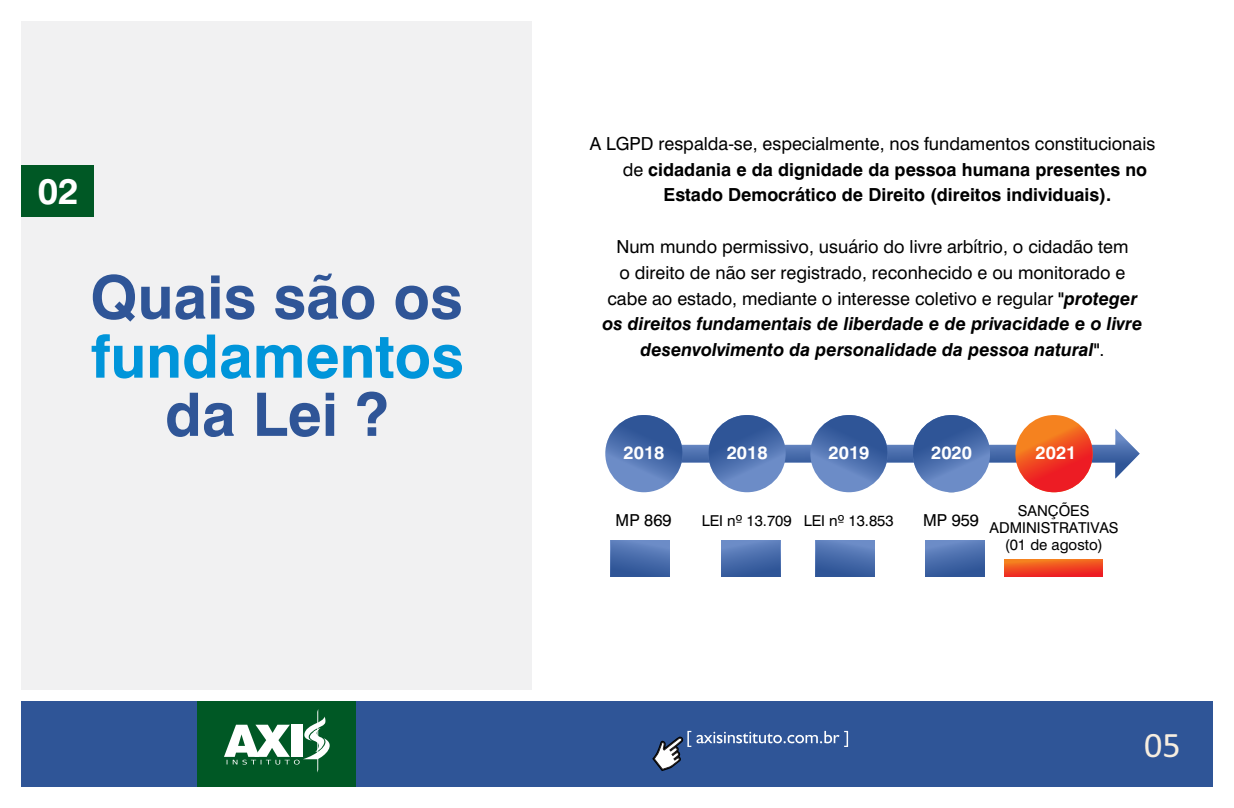
<style>
.page{position:relative;width:1234px;height:808px;background:#fff}
.page>*{position:absolute;margin:0;border:0;box-sizing:border-box;transform-origin:0 0}
.t1{font:700 60px "Swiss 721 BT";color:#2f5597}
.t2{font:700 60px "Swiss 721 BT";color:#0095da}
.t3{font:700 36px "Swiss 721 BT";color:#fff}
.t4{font:36px "Calibri";color:#f7eee0}
.t5{font:18px/25.8px "Swiss 721 BT";color:#000;text-align:center}
.t6{font:700 18px "Swiss 721 BT";color:#000}
.t7{font:700 18px "Swiss 721 BT";color:#fff}
.t8{font:16.5px "Swiss 721 BT";color:#000}
.t9{font:15px/17px "Swiss 721 BT";color:#000;text-align:center}
.s1{font-weight:400}
.s2{font-weight:700;font-style:italic}
</style>
<div class="page">
<div style="left:22px;top:21px;width:510px;height:668px;background:#f1f1f2"></div>
<svg style="left:674px;top:429px;width:465px;height:49px"></svg>
<svg style="left:912px;top:415px;width:77px;height:77px;background:#4d6fae"></svg>
<div style="left:925px;top:540px;width:59px;height:36px;background:linear-gradient(to bottom,#6a8ac5,#2e5496)"></div>
<svg style="left:810px;top:415px;width:77px;height:77px;background:#4c6fad"></svg>
<div style="left:815px;top:540px;width:60px;height:36px;background:linear-gradient(to bottom,#698ac5,#2e5496)"></div>
<svg style="left:708px;top:415px;width:77px;height:77px;background:#4b6ead"></svg>
<div style="left:720px;top:540px;width:60px;height:36px;background:linear-gradient(to bottom,#6a8ac5,#2e5496)"></div>
<svg style="left:605px;top:415px;width:77px;height:77px;background:#4c6fad"></svg>
<div style="left:610px;top:540px;width:60px;height:36px;background:linear-gradient(to bottom,#698ac5,#2e5496)"></div>
<div style="left:22px;top:166px;width:72px;height:51px;background:#005825"></div>
<div style="left:21px;top:701px;width:1191px;height:86px;background:#2f5597"></div>
<div style="left:197px;top:701px;width:159px;height:86px;background:#005825"></div>
<svg style="left:224px;top:709px;width:106px;height:64px"></svg>
<svg style="left:652px;top:731px;width:195px;height:40px"></svg>
<svg style="left:1015px;top:415px;width:77px;height:77px;background:#f04d22"></svg>
<svg style="left:1004px;top:559px;width:98px;height:17px;background:#f04d21"></svg>
<h2 class="t3" style="left:38px;top:177px;width:42px">02</h2>
<h1 class="t1" style="left:90px;top:273px;width:374px">Quais são os</h1>
<h1 class="t2" style="left:91px;top:332px;width:374px">fundamentos</h1>
<h1 class="t1" style="left:165px;top:390px;width:225px">da Lei ?</h1>
<p class="t5" style="left:589px;top:132px;width:567px">A LGPD respalda-se, especialmente, nos fundamentos constitucionais</p>
<p class="t6" style="left:622px;top:162px;width:525px"><span class="s1">de</span> cidadania e da dignidade da pessoa humana presentes no</p>
<p class="t6" style="left:663px;top:188px;width:449px">Estado Democrático de Direito (direitos individuais).</p>
<p class="t5" style="left:602px;top:235px;width:541px">Num mundo permissivo, usuário do livre arbítrio, o cidadão tem<br>o direito de não ser registrado, reconhecido e ou monitorado e cabe ao estado, mediante o interesse coletivo e regular <span class="s2">"proteger os direitos fundamentais de liberdade e de privacidade e o livre desenvolvimento da personalidade da pessoa natural"</span>.</p>
<p class="t7" style="left:623px;top:446px;width:42px">2018</p>
<p class="t7" style="left:726px;top:446px;width:42px">2018</p>
<p class="t7" style="left:828px;top:446px;width:42px">2019</p>
<p class="t7" style="left:930px;top:446px;width:42px">2020</p>
<p class="t7" style="left:1035px;top:446px;width:42px">2021</p>
<p class="t8" style="left:615px;top:513px;width:57px">MP 869</p>
<p class="t9" style="left:701px;top:514px;width:193px">LEI nº 13.709 LEI nº 13.853</p>
<p class="t8" style="left:923px;top:513px;width:57px">MP 959</p>
<p class="t9" style="left:989px;top:503px;width:130px">SANÇÕES<br>ADMINISTRATIVAS (01 de agosto)</p>
<h2 class="t4" style="left:1143px;top:730px;width:38px">05</h2>
</div>
